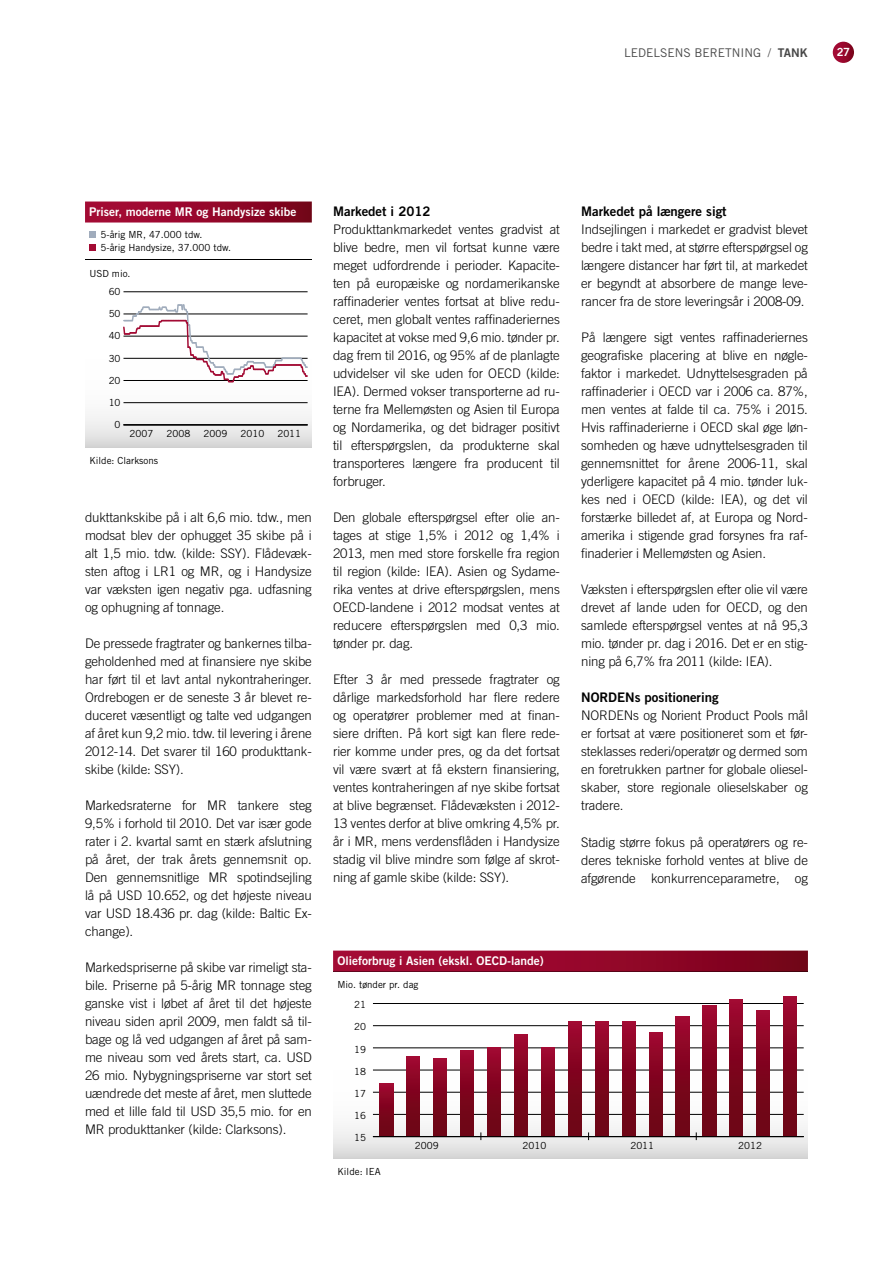
<style>
.page{position:relative;width:893px;height:1263px;background:#fff}
.page>*{position:absolute;margin:0;border:0;box-sizing:border-box;transform-origin:0 0}
.t1{font:300 13.2px/18px "Trade Gothic LT Std";letter-spacing:-.01em;color:#000;text-align:justify}
.t2{font:13.2px "Trade Gothic LT Std Bd 2";color:#000}
.t3{font:12px "Trade Gothic LT Std Bd 2";color:#fff}
.t4{font:12px "Trade Gothic LT Std";color:#484848}
.t5{font:11.25px "Trade Gothic LT Std Bd 2";color:#fff}
.t6{font:9.75px/13.5px "Trade Gothic LT Std";color:#000}
.s1{font-weight:300}
.s2{font-family:"Trade Gothic LT Std Bd 2"}
</style>
<div class="page">
<div style="left:85px;top:201px;width:227px;height:21px;background:linear-gradient(to right,#ac0b39,#7b031b)"></div>
<div style="left:89px;top:231px;width:7px;height:6px;background:#a0acbc"></div>
<div style="left:89px;top:244px;width:7px;height:7px;background:#a30b34"></div>
<div style="left:85px;top:324px;width:227px;height:123px;background:linear-gradient(to bottom,#fff,#dfdfdf)"></div>
<hr style="left:123px;top:402px;width:185px;height:1px;background:#000">
<hr style="left:123px;top:291px;width:185px;height:1px;background:#000">
<svg style="left:122px;top:304px;width:186px;height:79px"></svg>
<hr style="left:123px;top:425px;width:185px;height:1px;background:#000">
<hr style="left:85px;top:259px;width:227px;height:1px;background:#000">
<svg style="left:333px;top:1035px;width:475px;height:123px"></svg>
<hr style="left:333px;top:971px;width:475px;height:1px;background:#000">
<hr style="left:373px;top:1114px;width:431px;height:1px;background:#000">
<hr style="left:373px;top:1092px;width:431px;height:1px;background:#000">
<hr style="left:373px;top:1070px;width:431px;height:1px;background:#000">
<hr style="left:373px;top:1047px;width:431px;height:1px;background:#000">
<hr style="left:373px;top:1025px;width:431px;height:1px;background:#000">
<hr style="left:373px;top:1003px;width:431px;height:1px;background:#000">
<svg style="left:380px;top:1083px;width:13px;height:53px"></svg>
<svg style="left:407px;top:1057px;width:13px;height:79px"></svg>
<svg style="left:434px;top:1059px;width:13px;height:77px"></svg>
<svg style="left:461px;top:1050px;width:13px;height:86px"></svg>
<svg style="left:487px;top:1048px;width:14px;height:88px"></svg>
<svg style="left:514px;top:1034px;width:14px;height:102px"></svg>
<svg style="left:541px;top:1048px;width:13px;height:88px"></svg>
<svg style="left:568px;top:1021px;width:13px;height:115px"></svg>
<svg style="left:595px;top:1021px;width:13px;height:115px"></svg>
<svg style="left:622px;top:1021px;width:13px;height:115px"></svg>
<svg style="left:649px;top:1032px;width:13px;height:104px"></svg>
<svg style="left:676px;top:1017px;width:13px;height:119px;background:#81051f"></svg>
<svg style="left:703px;top:1006px;width:13px;height:130px;background:#80051f"></svg>
<svg style="left:730px;top:999px;width:13px;height:137px;background:#81051f"></svg>
<svg style="left:757px;top:1010px;width:13px;height:126px;background:#81051f"></svg>
<svg style="left:784px;top:997px;width:13px;height:139px;background:#80051f"></svg>
<hr style="left:373px;top:1136px;width:431px;height:1px;background:#000">
<div style="left:333px;top:950px;width:475px;height:21px;background:linear-gradient(to right,#ac0b39,#7b031b)"></div>
<svg style="left:833px;top:42px;width:21px;height:21px"></svg>
<p class="t4" style="left:624px;top:45px;width:15px">Ledelse</p>
<p class="t4" style="left:675px;top:45px;width:28px">ns beret</p>
<p class="t4" style="left:732px;top:45px;width:69px">ni ng <span class="s1">/</span> <span class="s2">tank</span></p>
<p class="t5" style="left:837px;top:45px;width:15px">27</p>
<p class="t3" style="left:89px;top:204px;width:209px">Priser, moderne M R og Handysize skibe</p>
<p class="t6" style="left:101px;top:228px;width:132px">5-årig MR, 47.000 tdw.<br>5-årig Handysize, 37.000 tdw.</p>
<p class="t6" style="left:89px;top:266px;width:43px">USD mio.</p>
<p class="t6" style="left:109px;top:285px;width:13px">60</p>
<p class="t6" style="left:109px;top:307px;width:13px">50</p>
<p class="t6" style="left:109px;top:329px;width:13px">40</p>
<p class="t6" style="left:109px;top:351px;width:13px">30</p>
<p class="t6" style="left:109px;top:373px;width:13px">20</p>
<p class="t6" style="left:109px;top:396px;width:13px">10</p>
<p class="t6" style="left:115px;top:418px;width:7px">0</p>
<p class="t6" style="left:130px;top:427px;width:25px">2007</p>
<p class="t6" style="left:167px;top:427px;width:25px">2008</p>
<p class="t6" style="left:203px;top:427px;width:25px">2009</p>
<p class="t6" style="left:240px;top:427px;width:25px">2010</p>
<p class="t6" style="left:277px;top:427px;width:25px">2011</p>
<p class="t6" style="left:89px;top:453px;width:70px">Kilde: Clarksons</p>
<p class="t1" style="left:85px;top:508px;width:228px">dukttankskibe på i alt 6,6 mio. tdw., men modsat blev der ophugget 35 skibe på i alt 1,5 mio. tdw. (kilde: SSY). Flådevæk&shy;sten aftog i LR1 og MR, og i Handysize var væksten igen negativ pga. udfasning og ophugning af tonnage.</p>
<p class="t1" style="left:85px;top:634px;width:228px">De pressede fragtrater og bankernes tilba&shy;geholdenhed med at finansiere nye skibe har ført til et lavt antal nykontraheringer.<br>Ordrebogen er de seneste 3 år blevet re&shy;duceret væsentligt og talte ved udgangen af året kun 9,2 mio. tdw. til levering i årene 2012-14. Det svarer til 160 produkttank&shy;skibe (kilde: SSY).</p>
<p class="t1" style="left:85px;top:796px;width:228px">Markedsraterne for MR tankere steg 9,5% i forhold til 2010. Det var især gode rater i 2. kvartal samt en stærk afslutning på året, der trak årets gennemsnit op.<br>Den gennemsnitlige MR spotindsejling lå på USD 10.652, og det højeste niveau var USD 18.436 pr. dag (kilde: Baltic Ex&shy;change).</p>
<p class="t1" style="left:85px;top:958px;width:228px">Markedspriserne på skibe var rimeligt sta&shy;bile. Priserne på 5-årig MR tonnage steg ganske vist i løbet af året til det højeste niveau siden april 2009, men faldt så til&shy;bage og lå ved udgangen af året på sam&shy;me niveau som ved årets start, ca. USD 26 mio. Nybygningspriserne var stort set uændrede det meste af året, men sluttede med et lille fald til USD 35,5 mio. for en MR produkttanker (kilde: Clarksons).</p>
<p class="t2" style="left:333px;top:203px;width:99px">Markedet i 2012</p>
<p class="t1" style="left:333px;top:220px;width:228px">Produkttankmarkedet ventes gradvist at blive bedre, men vil fortsat kunne være meget udfordrende i perioder. Kapacite&shy;ten på europæiske og nordamerikanske raffinaderier ventes fortsat at blive redu&shy;ceret, men globalt ventes raffinaderiernes kapacitet at vokse med 9,6 mio. tønder pr. dag frem til 2016, og 95% af de planlagte udvidelser vil ske uden for OECD (kilde:<br>IEA). Dermed vokser transporterne ad ru&shy;terne fra Mellemøsten og Asien til Europa og Nordamerika, og det bidrager positivt til efterspørgslen, da produkterne skal transporteres længere fra producent til forbruger.</p>
<p class="t1" style="left:333px;top:508px;width:228px">Den globale efterspørgsel efter olie an&shy;tages at stige 1,5% i 2012 og 1,4% i 2013, men med store forskelle fra region til region (kilde: IEA). Asien og Sydame&shy;rika ventes at drive efterspørgslen, mens OECD-landene i 2012 modsat ventes at reducere efterspørgslen med 0,3 mio. tønder pr. dag.</p>
<p class="t1" style="left:333px;top:670px;width:228px">Efter 3 år med pressede fragtrater og dårlige markedsforhold har flere redere og operatører problemer med at finan&shy;siere driften. På kort sigt kan flere rede&shy;rier komme under pres, og da det fortsat vil være svært at få ekstern finansiering, ventes kontraheringen af nye skibe fortsat at blive begrænset. Flådevæksten i 2012- 13 ventes derfor at blive omkring 4,5% pr. år i MR, mens verdensflåden i Handysize stadig vil blive mindre som følge af skrot&shy;ning af gamle skibe (kilde: SSY).</p>
<p class="t2" style="left:581px;top:203px;width:147px">Markedet på længere sigt</p>
<p class="t1" style="left:581px;top:220px;width:228px">Indsejlingen i markedet er gradvist blevet bedre i takt med, at større efterspørgsel og længere distancer har ført til, at markedet er begyndt at absorbere de mange leve&shy;rancer fra de store leveringsår i 2008-09.</p>
<p class="t1" style="left:581px;top:328px;width:228px">På længere sigt ventes raffinaderiernes geografiske placering at blive en nøgle&shy;faktor i markedet. Udnyttelsesgraden på raffinaderier i OECD var i 2006 ca. 87%, men ventes at falde til ca. 75% i 2015.<br>Hvis raffinaderierne i OECD skal øge løn&shy;somheden og hæve udnyttelsesgraden til gennemsnittet for årene 2006-11, skal yderligere kapacitet på 4 mio. tønder luk&shy;kes ned i OECD (kilde: IEA), og det vil forstærke billedet af, at Europa og Nord&shy;amerika i stigende grad forsynes fra raf&shy;finaderier i Mellemøsten og Asien.</p>
<p class="t1" style="left:581px;top:580px;width:228px">Væksten i efterspørgslen efter olie vil være drevet af lande uden for OECD, og den samlede efterspørgsel ventes at nå 95,3 mio. tønder pr. dag i 2016. Det er en stig&shy;ning på 6,7% fra 2011 (kilde: IEA).</p>
<p class="t2" style="left:581px;top:689px;width:139px">NORDENs positionering</p>
<p class="t1" style="left:581px;top:707px;width:228px">NORDENs og Norient Product Pools mål er fortsat at være positioneret som et før&shy;steklasses rederi/operatør og dermed som en foretrukken partner for globale oliesel&shy;skaber, store regionale olieselskaber og tradere.</p>
<p class="t1" style="left:581px;top:833px;width:228px">Stadig større fokus på operatørers og re&shy;deres tekniske forhold ventes at blive de afgørende konkurrenceparametre, og</p>
<p class="t3" style="left:337px;top:953px;width:208px">Olieforbrug i Asien (ekskl. OECD-lande)</p>
<p class="t6" style="left:337px;top:978px;width:82px">Mio. tønder pr. dag</p>
<p class="t6" style="left:354px;top:998px;width:13px">21</p>
<p class="t6" style="left:354px;top:1020px;width:13px">20</p>
<p class="t6" style="left:354px;top:1042px;width:13px">19</p>
<p class="t6" style="left:354px;top:1064px;width:13px">18</p>
<p class="t6" style="left:354px;top:1086px;width:13px">17</p>
<p class="t6" style="left:354px;top:1109px;width:13px">16</p>
<p class="t6" style="left:354px;top:1131px;width:13px">15</p>
<p class="t6" style="left:337px;top:1165px;width:45px">Kilde: IEA</p>
<p class="t6" style="left:415px;top:1138px;width:25px">2009</p>
<p class="t6" style="left:523px;top:1138px;width:25px">2010</p>
<p class="t6" style="left:630px;top:1138px;width:25px">2011</p>
<p class="t6" style="left:738px;top:1138px;width:25px">2012</p>
</div>
